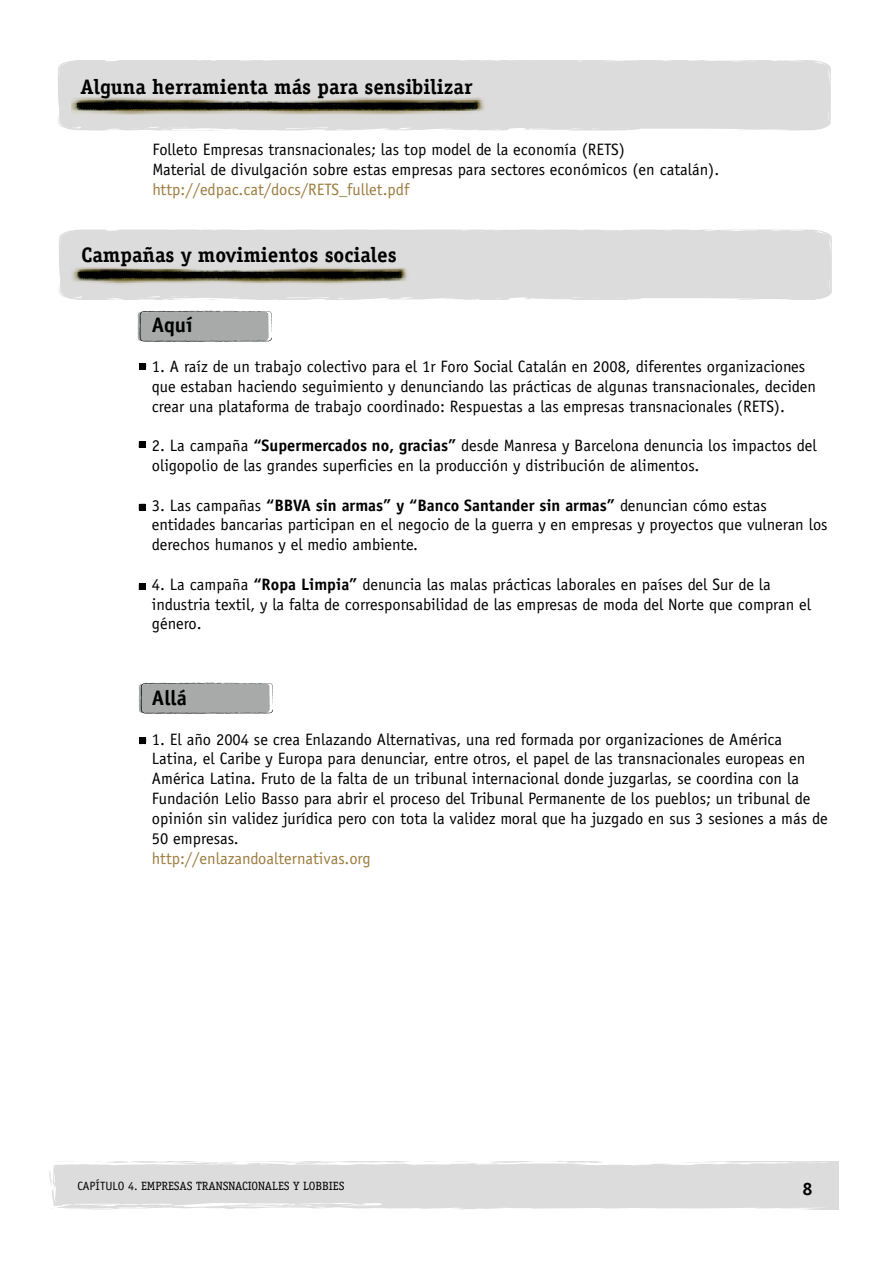
<style>
.page{position:relative;width:893px;height:1263px;background:#fff}
.page>*{position:absolute;margin:0;border:0;box-sizing:border-box;transform-origin:0 0}
.t1{font:700 21px "Officina Serif";color:#000}
.t2{font:700 21px "Officina Sans";color:#000}
.t3{font:700 18px "Officina Serif";color:#000}
.t4{font:16.5px/19.8px "Officina Sans";color:#000}
.t5{font:16.5px "Officina Sans";color:#9c7c40}
.t6{font:12px "Officina Serif";color:#000}
.s1{font-weight:700}
.s2{font-family:"Officina Sans"}
</style>
<div class="page">
<svg style="left:138px;top:683px;width:135px;height:31px;background:#a7a8a8"></svg>
<svg style="left:137px;top:311px;width:135px;height:31px;background:#a7a7a7"></svg>
<div style="left:59px;top:229px;width:773px;height:71px;background:#dddcdd"></div>
<svg style="left:49px;top:1161px;width:780px;height:49px;background:#dfdedf"></svg>
<svg style="left:560px;top:1164px;width:9px;height:2px"></svg>
<svg style="left:496px;top:1161px;width:38px;height:2px"></svg>
<svg style="left:456px;top:1163px;width:20px;height:2px"></svg>
<svg style="left:386px;top:1161px;width:21px;height:4px"></svg>
<svg style="left:238px;top:1161px;width:37px;height:4px"></svg>
<svg style="left:140px;top:1161px;width:17px;height:2px"></svg>
<svg style="left:204px;top:1163px;width:25px;height:2px"></svg>
<svg style="left:174px;top:1161px;width:16px;height:1px"></svg>
<svg style="left:64px;top:1164px;width:17px;height:2px"></svg>
<svg style="left:72px;top:1202px;width:486px;height:8px"></svg>
<div style="left:779px;top:1161px;width:60px;height:48px;background:#dddcdd"></div>
<svg style="left:139px;top:363px;width:7px;height:7px"></svg>
<svg style="left:138px;top:441px;width:8px;height:7px"></svg>
<svg style="left:138px;top:504px;width:8px;height:6px"></svg>
<svg style="left:138px;top:583px;width:8px;height:7px"></svg>
<svg style="left:139px;top:738px;width:8px;height:6px"></svg>
<div style="left:58px;top:60px;width:773px;height:71px;background:#dddcdd"></div>
<img style="left:72px;top:98px;width:416px;height:17px">
<img style="left:70px;top:267px;width:341px;height:18px">
<p class="t1" style="left:81px;top:73px;width:393px">Alguna herramienta más para sensibilizar</p>
<p class="t4" style="left:152px;top:140px;width:568px">Folleto Empresas transnacionales; las top model de la economía (RETS)<br>Material de divulgación sobre estas empresas para sectores económicos (en catalán).</p>
<p class="t5" style="left:152px;top:180px;width:258px">http://edpac.cat/docs/RETS_fullet.pdf</p>
<p class="t1" style="left:82px;top:242px;width:317px">Campañas y movimientos sociales</p>
<p class="t2" style="left:152px;top:312px;width:42px">Aquí</p>
<p class="t4" style="left:152px;top:357px;width:665px">1. A raíz de un trabajo colectivo para el 1r Foro Social Catalán en 2008, diferentes organizaciones que estaban haciendo seguimiento y denunciando las prácticas de algunas transnacionales, deciden crear una plataforma de trabajo coordinado: Respuestas a las empresas transnacionales (RETS).</p>
<p class="t4" style="left:152px;top:436px;width:666px">2. La campaña <span class="s1">“Supermercados no, gracias”</span> desde Manresa y Barcelona denuncia los impactos del oligopolio de las grandes superficies en la producción y distribución de alimentos.</p>
<p class="t4" style="left:152px;top:495px;width:677px">3. Las campañas <span class="s1">“BBVA sin armas” y “Banco Santander sin armas”</span> denuncian cómo estas entidades bancarias participan en el negocio de la guerra y en empresas y proyectos que vulneran los derechos humanos y el medio ambiente.</p>
<p class="t4" style="left:152px;top:574px;width:661px">4. La campaña <span class="s1">“Ropa Limpia”</span> denuncia las malas prácticas laborales en países del Sur de la industria textil, y la falta de corresponsabilidad de las empresas de moda del Norte que compran el género.</p>
<p class="t2" style="left:152px;top:685px;width:36px">Allá</p>
<p class="t4" style="left:152px;top:729px;width:677px">1. El año 2004 se crea Enlazando Alternativas, una red formada por organizaciones de América Latina, el Caribe y Europa para denunciar, entre otros, el papel de las transnacionales europeas en América Latina. Fruto de la falta de un tribunal internacional donde juzgarlas, se coordina con la Fundación Lelio Basso para abrir el proceso del Tribunal Permanente de los pueblos; un tribunal de opinión sin validez jurídica pero con tota la validez moral que ha juzgado en sus 3 sesiones a más de 50 empresas.</p>
<p class="t5" style="left:152px;top:848px;width:220px">http://enlazandoalternativas.org</p>
<p class="t6" style="left:77px;top:1179px;width:269px"><span class="s2">CAPÍTULO 4.</span> EMPRESAS TRANSNACIONALES Y LOBBIES</p>
<p class="t3" style="left:802px;top:1177px;width:12px">8</p>
</div>
